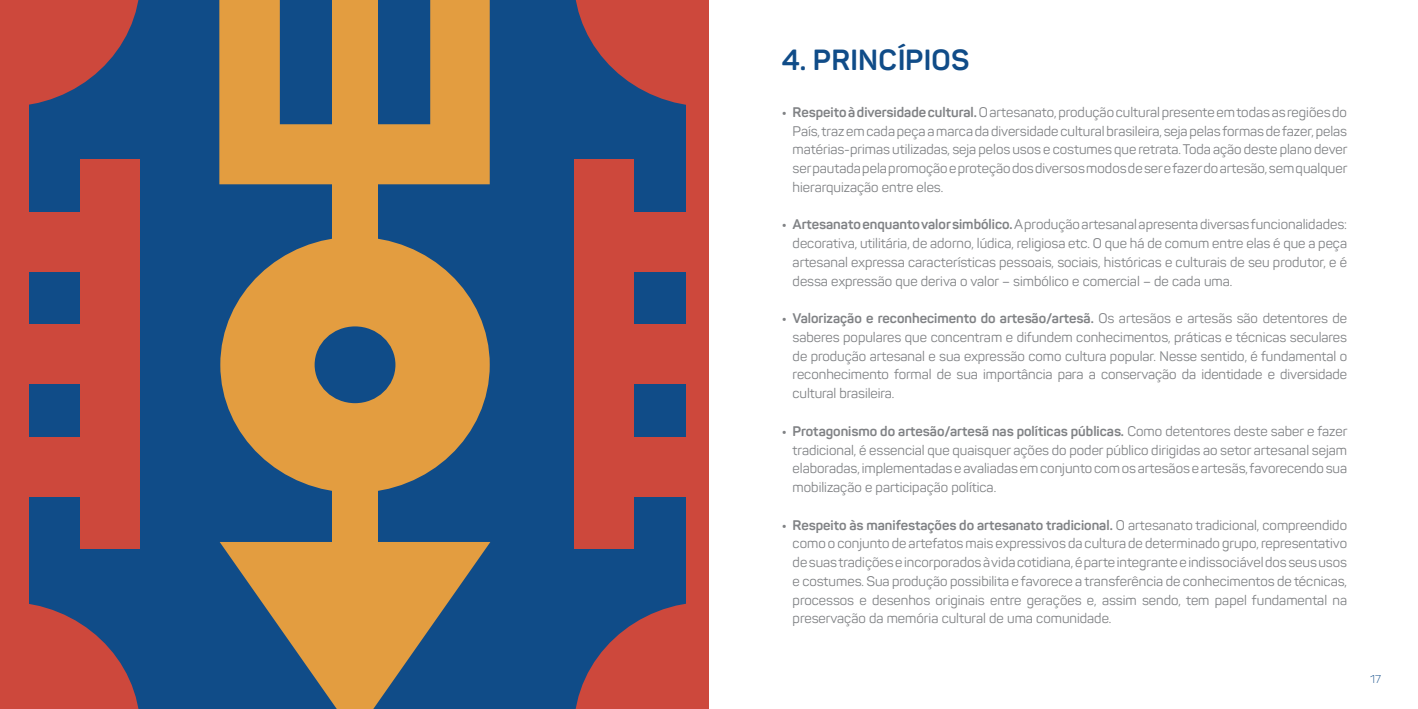
<style>
.page{position:relative;width:1418px;height:709px;background:#fff}
.page>*{position:absolute;margin:0;border:0;box-sizing:border-box;transform-origin:0 0}
.t1{font:700 28.75px "Panton";letter-spacing:.01em;color:#104c88}
.t2{font:13.75px/18.8px "Panton";color:#808285;text-align:justify}
.t3{font:11.25px "Panton Light Caps";color:#104c88}
.s1{font-weight:700}
</style>
<div class="page">
<div style="left:0;top:0;width:709px;height:709px;background:#104c88"></div>
<div style="left:332px;top:0;width:46px;height:301px;background:#e39d40"></div>
<div style="left:332px;top:442px;width:46px;height:174px;background:#e39d40"></div>
<svg style="left:220px;top:238px;width:270px;height:253px;fill:#e39d40"></svg>
<svg style="left:220px;top:542px;width:270px;height:167px;fill:#e39d40"></svg>
<svg style="left:219px;top:0;width:271px;height:184px;fill:#e39d40"></svg>
<div style="left:574px;top:159px;width:59px;height:390px;background:#cd483c"></div>
<div style="left:685px;top:0;width:24px;height:709px;background:#cd483c"></div>
<svg style="left:575px;top:0;width:111px;height:107px"></svg>
<svg style="left:575px;top:601px;width:111px;height:108px"></svg>
<div style="left:582px;top:437px;width:127px;height:59px;background:#cd483c"></div>
<div style="left:582px;top:325px;width:127px;height:59px;background:#cd483c"></div>
<div style="left:582px;top:213px;width:127px;height:59px;background:#cd483c"></div>
<div style="left:81px;top:159px;width:59px;height:390px;background:#cd483c"></div>
<div style="left:0;top:0;width:28px;height:709px;background:#cd483c"></div>
<svg style="left:28px;top:0;width:111px;height:107px"></svg>
<svg style="left:28px;top:601px;width:111px;height:108px"></svg>
<div style="left:0;top:437px;width:130px;height:59px;background:#cd483c"></div>
<div style="left:0;top:325px;width:130px;height:59px;background:#cd483c"></div>
<div style="left:0;top:213px;width:130px;height:59px;background:#cd483c"></div>
<h1 class="t1" style="left:782px;top:42px;width:189px">4. PRINCÍPIOS</h1>
<p class="t2" style="left:792px;top:102px;width:556px;text-indent:-11px"><span class="s1">• Respeito à diversidade cultural.</span> O artesanato, produção cultural presente em todas as regiões do País, traz em cada peça a marca da diversidade cultural brasileira, seja pelas formas de fazer, pelas matérias-primas utilizadas, seja pelos usos e costumes que retrata. Toda ação deste plano dever ser pautada pela promoção e proteção dos diversos modos de ser e fazer do artesão, sem qualquer hierarquização entre eles.</p>
<p class="t2" style="left:792px;top:215px;width:556px;text-indent:-11px"><span class="s1">• Artesanato enquanto valor simbólico.</span> A produção artesanal apresenta diversas funcionalidades: decorativa, utilitária, de adorno, lúdica, religiosa etc. O que há de comum entre elas é que a peça artesanal expressa características pessoais, sociais, históricas e culturais de seu produtor, e é dessa expressão que deriva o valor – simbólico e comercial – de cada uma.</p>
<p class="t2" style="left:792px;top:309px;width:556px;text-indent:-11px"><span class="s1">• Valorização e reconhecimento do artesão/artesã.</span> Os artesãos e artesãs são detentores de saberes populares que concentram e difundem conhecimentos, práticas e técnicas seculares de produção artesanal e sua expressão como cultura popular. Nesse sentido, é fundamental o reconhecimento formal de sua importância para a conservação da identidade e diversidade cultural brasileira.</p>
<p class="t2" style="left:792px;top:421px;width:556px;text-indent:-11px"><span class="s1">• Protagonismo do artesão/artesã nas políticas públicas.</span> Como detentores deste saber e fazer tradicional, é essencial que quaisquer ações do poder público dirigidas ao setor artesanal sejam elaboradas, implementadas e avaliadas em conjunto com os artesãos e artesãs, favorecendo sua mobilização e participação política.</p>
<p class="t2" style="left:792px;top:515px;width:556px;text-indent:-11px"><span class="s1">• Respeito às manifestações do artesanato tradicional.</span> O artesanato tradicional, compreendido como o conjunto de artefatos mais expressivos da cultura de determinado grupo, representativo de suas tradições e incorporados à vida cotidiana, é parte integrante e indissociável dos seus usos e costumes. Sua produção possibilita e favorece a transferência de conhecimentos de técnicas, processos e desenhos originais entre gerações e, assim sendo, tem papel fundamental na preservação da memória cultural de uma comunidade.</p>
<p class="t3" style="left:1369px;top:672px;width:12px">17</p>
</div>
